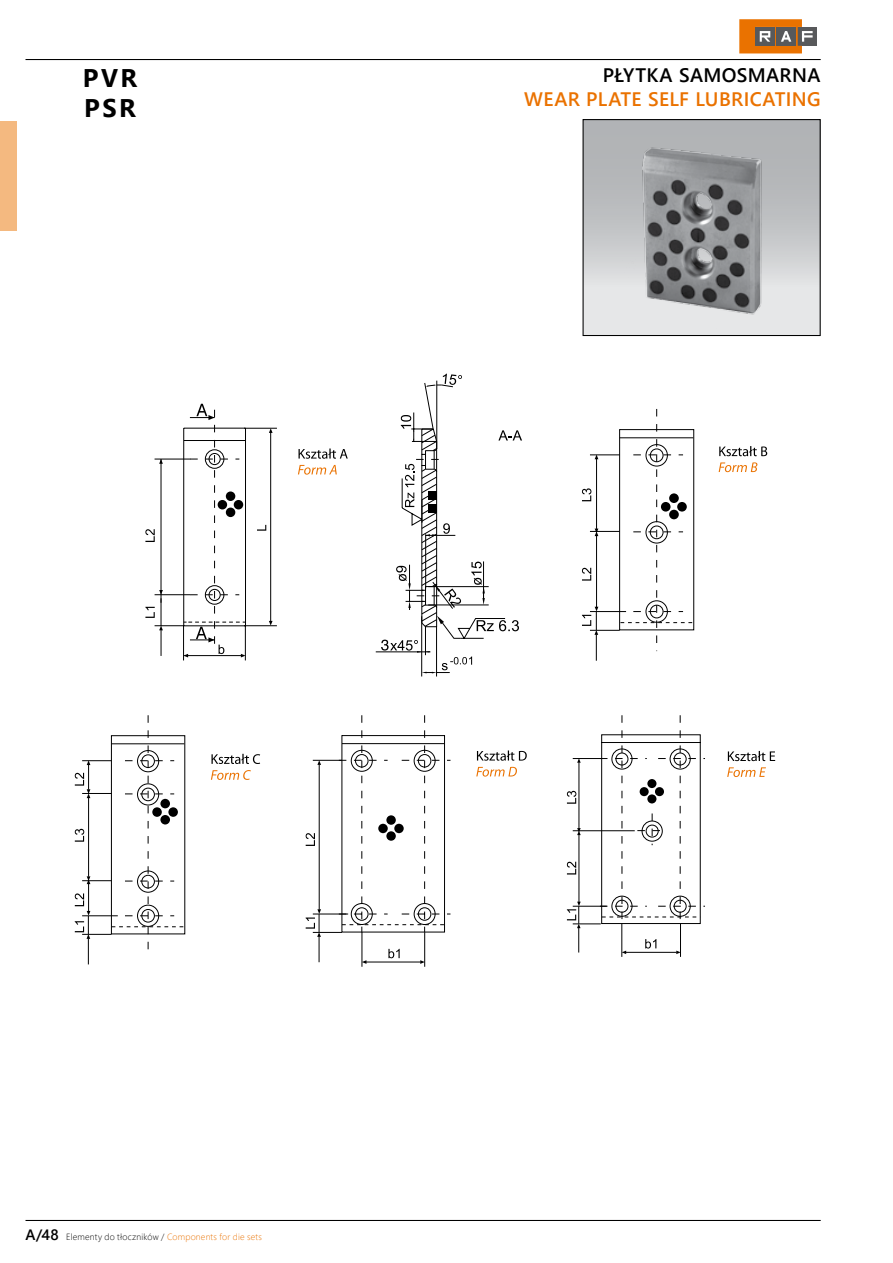
<style>
.page{position:relative;width:893px;height:1263px;background:#fff}
.page>*{position:absolute;margin:0;border:0;box-sizing:border-box;transform-origin:0 0}
.t1{font:700 25.5px/30.6px "Segoe UI";letter-spacing:.095em;color:#000}
.t2{font:600 19.5px "Segoe UI";letter-spacing:.015em;color:#ea7200}
.t3{font:600 19.5px "Segoe UI";letter-spacing:.02em;color:#000}
.t4{font:300 9px "Segoe UI";letter-spacing:.02em;color:#000}
.s1{font-weight:600;font-size:15px}
.s2{color:#ea7200}
</style>
<div class="page">
<div style="left:0;top:121px;width:17px;height:110px;background:#f4b980"></div>
<hr style="left:26px;top:59px;width:795px;height:1px;background:#000">
<hr style="left:26px;top:1220px;width:795px;height:1px;background:#000">
<div style="left:798px;top:27px;width:19px;height:19px;background:#58595b"></div>
<svg style="left:739px;top:19px;width:74px;height:34px"></svg>
<svg style="left:719px;top:446px;width:48px;height:10px"></svg>
<svg style="left:719px;top:462px;width:38px;height:10px"></svg>
<hr style="left:590px;top:455px;width:30px;height:1px;background:#000">
<hr style="left:590px;top:611px;width:36px;height:1px;background:#000">
<hr style="left:590px;top:630px;width:30px;height:1px;background:#000">
<hr style="left:596px;top:536px;width:1px;height:71px;background:#000">
<svg style="left:582px;top:607px;width:16px;height:54px"></svg>
<hr style="left:590px;top:531px;width:30px;height:1px;background:#000">
<hr style="left:596px;top:459px;width:1px;height:70px;background:#000">
<svg style="left:595px;top:455px;width:3px;height:4px"></svg>
<svg style="left:595px;top:528px;width:3px;height:8px"></svg>
<svg style="left:582px;top:568px;width:9px;height:13px"></svg>
<svg style="left:582px;top:488px;width:9px;height:13px"></svg>
<svg style="left:620px;top:409px;width:74px;height:242px"></svg>
<hr style="left:421px;top:616px;width:1px;height:60px;background:#000">
<hr style="left:436px;top:626px;width:1px;height:50px;background:#000">
<svg style="left:375px;top:374px;width:147px;height:299px"></svg>
<hr style="left:244px;top:428px;width:33px;height:1px;background:#000">
<hr style="left:244px;top:625px;width:33px;height:1px;background:#000">
<hr style="left:183px;top:625px;width:1px;height:35px;background:#000">
<hr style="left:245px;top:625px;width:1px;height:35px;background:#000">
<hr style="left:270px;top:432px;width:1px;height:190px;background:#000">
<svg style="left:269px;top:428px;width:4px;height:5px"></svg>
<svg style="left:257px;top:525px;width:9px;height:6px"></svg>
<svg style="left:145px;top:404px;width:101px;height:253px"></svg>
<svg style="left:299px;top:448px;width:49px;height:11px"></svg>
<svg style="left:298px;top:465px;width:39px;height:10px"></svg>
<svg style="left:75px;top:715px;width:110px;height:249px"></svg>
<svg style="left:211px;top:754px;width:49px;height:10px"></svg>
<svg style="left:211px;top:770px;width:40px;height:10px"></svg>
<hr style="left:362px;top:932px;width:1px;height:35px;background:#000">
<hr style="left:424px;top:932px;width:1px;height:35px;background:#000">
<svg style="left:306px;top:715px;width:144px;height:249px"></svg>
<svg style="left:477px;top:750px;width:50px;height:11px"></svg>
<svg style="left:476px;top:767px;width:41px;height:9px"></svg>
<hr style="left:622px;top:923px;width:1px;height:34px;background:#000">
<hr style="left:680px;top:923px;width:1px;height:34px;background:#000">
<svg style="left:567px;top:715px;width:138px;height:239px"></svg>
<svg style="left:728px;top:751px;width:47px;height:10px"></svg>
<svg style="left:727px;top:767px;width:39px;height:10px"></svg>
<div style="left:583px;top:120px;width:237px;height:215px;background:linear-gradient(to bottom,#a5a8aa,#ebeced)"></div>
<img style="left:591px;top:121px;width:221px;height:213px">
<div style="left:582px;top:119px;width:239px;height:217px;border:1px solid #000"></div>
<h1 class="t1" style="left:83px;top:62px;width:56px">PVR<br>PSR</h1>
<h2 class="t3" style="left:603px;top:60px;width:219px">PŁYTKA SAMOSMARNA</h2>
<h2 class="t2" style="left:524px;top:83px;width:298px">WEAR PLATE SELF LUBRICATING</h2>
<p class="t4" style="left:26px;top:1229px;width:238px"><span class="s1">A/48</span> Elementy do tłoczników / <span class="s2">Components for die sets</span></p>
</div>
